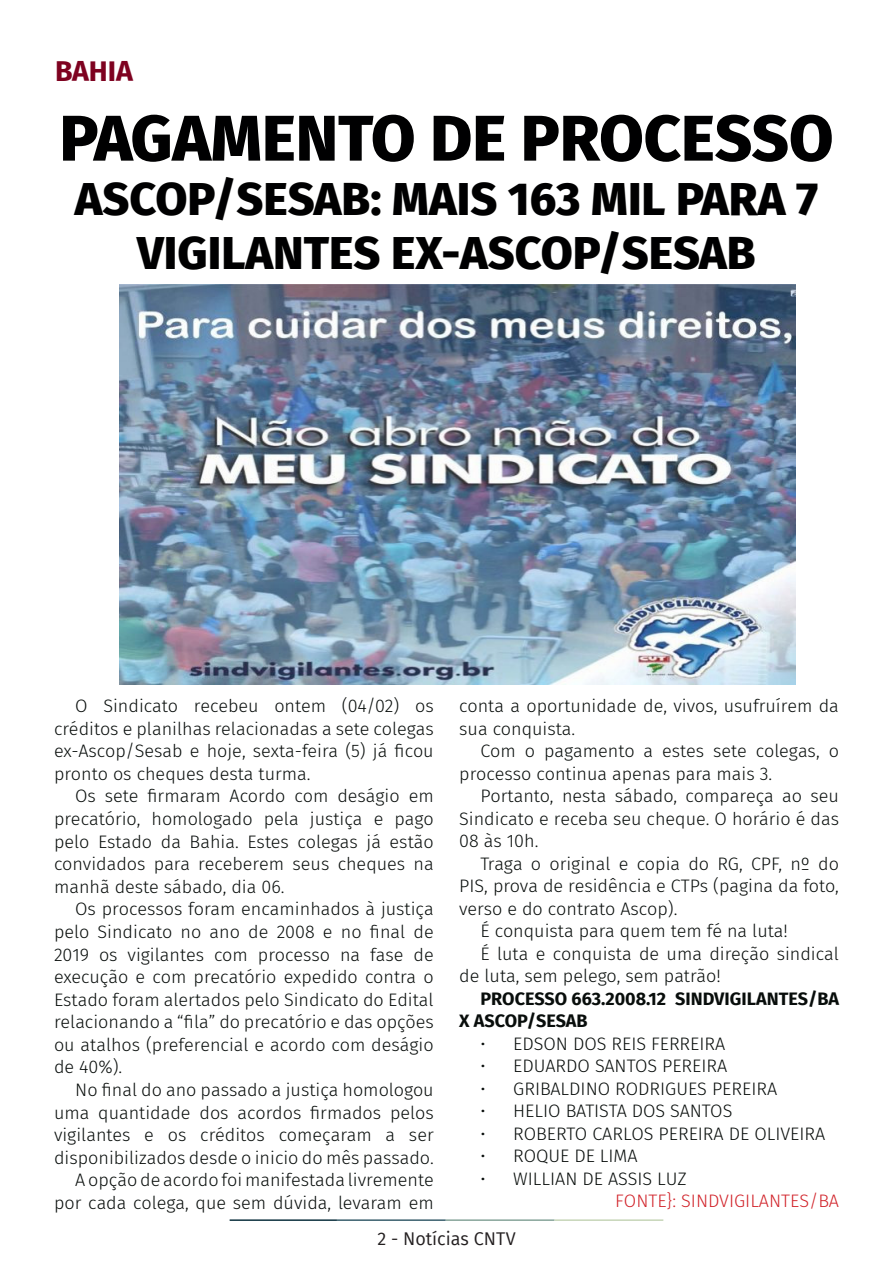
<style>
.page{position:relative;width:893px;height:1263px;background:#fff}
.page>*{position:absolute;margin:0;border:0;box-sizing:border-box;transform-origin:0 0}
.t1{font:800 64.5px "Fira Sans";color:#000001}
.t2{font:800 46.5px/54px "Fira Sans";color:#000001;text-align:center}
.t3{font:700 28.5px "Fira Sans";color:#7e0220}
.t4{font:300 18px/22.6px "Fira Sans";color:#080d0b;text-align:justify}
.t5{font:700 18px/22.5px "Fira Sans";color:#080d0b}
.t6{font:300 18px "Fira Sans";color:#d1232a}
.t7{font:18px "Fira Sans";color:#231f20}
</style>
<div class="page">
<hr style="left:230px;top:1219px;width:107px;height:2px;background:#0e323f">
<hr style="left:337px;top:1219px;width:109px;height:2px;background:#3a5f6d">
<hr style="left:446px;top:1219px;width:109px;height:2px;background:#87a59a">
<hr style="left:555px;top:1219px;width:108px;height:2px;background:#c6d5b7">
<img style="left:119px;top:284px;width:676px;height:401px">
<p class="t3" style="left:55px;top:47px;width:79px">BAHIA</p>
<p class="t1" style="left:60px;top:82px;width:775px">PAGAMENTO DE PROCESSO</p>
<p class="t2" style="left:75px;top:168px;width:745px">ASCOP/SESAB: MAIS 163 MIL PARA 7<br>VIGILANTES EX-ASCOP/SESAB</p>
<p class="t4" style="left:54px;top:694px;width:381px;text-indent:21px">O Sindicato recebeu ontem (04/02) os créditos e planilhas relacionadas a sete colegas ex-Ascop/Sesab e hoje, sexta-feira (5) já ficou pronto os cheques desta turma.</p>
<p class="t4" style="left:54px;top:785px;width:381px;text-indent:21px">Os sete firmaram Acordo com deságio em precatório, homologado pela justiça e pago pelo Estado da Bahia. Estes colegas já estão convidados para receberem seus cheques na manhã deste sábado, dia 06.</p>
<p class="t4" style="left:54px;top:898px;width:381px;text-indent:21px">Os processos foram encaminhados à justiça pelo Sindicato no ano de 2008 e no final de 2019 os vigilantes com processo na fase de execução e com precatório expedido contra o Estado foram alertados pelo Sindicato do Edital relacionando a “fila” do precatório e das opções ou atalhos (preferencial e acordo com deságio de 40%).</p>
<p class="t4" style="left:54px;top:1078px;width:381px;text-indent:21px">No final do ano passado a justiça homologou uma quantidade dos acordos firmados pelos vigilantes e os créditos começaram a ser disponibilizados desde o inicio do mês passado.</p>
<p class="t4" style="left:54px;top:1169px;width:381px;text-align:right">A opção de acordo foi manifestada livremente por cada colega, que sem dúvida, levaram em</p>
<p class="t4" style="left:459px;top:694px;width:381px">conta a oportunidade de, vivos, usufruírem da sua conquista.</p>
<p class="t4" style="left:459px;top:739px;width:381px;text-indent:21px">Com o pagamento a estes sete colegas, o processo continua apenas para mais 3.</p>
<p class="t4" style="left:459px;top:784px;width:381px;text-indent:21px">Portanto, nesta sábado, compareça ao seu Sindicato e receba seu cheque. O horário é das 08 às 10h.</p>
<p class="t4" style="left:459px;top:852px;width:381px;text-indent:21px">Traga o original e copia do RG, CPF, nº do PIS, prova de residência e CTPs (pagina da foto, verso e do contrato Ascop).</p>
<p class="t4" style="left:480px;top:919px;width:309px">É conquista para quem tem fé na luta!</p>
<p class="t4" style="left:459px;top:942px;width:381px;text-indent:21px">É luta e conquista de uma direção sindical de luta, sem pelego, sem patrão!</p>
<p class="t5" style="left:459px;top:986px;width:381px;text-indent:21px">PROCESSO 663.2008.12 SINDVIGILANTES/BA<br>X ASCOP/SESAB</p>
<p class="t4" style="left:480px;top:1032px;width:246px">• EDSON DOS REIS FERREIRA</p>
<p class="t4" style="left:480px;top:1054px;width:248px">• EDUARDO SANTOS PEREIRA</p>
<p class="t4" style="left:480px;top:1077px;width:298px">• GRIBALDINO RODRIGUES PEREIRA</p>
<p class="t4" style="left:480px;top:1099px;width:253px">• HELIO BATISTA DOS SANTOS</p>
<p class="t4" style="left:480px;top:1122px;width:346px">• ROBERTO CARLOS PEREIRA DE OLIVEIRA</p>
<p class="t4" style="left:480px;top:1144px;width:159px">• ROQUE DE LIMA</p>
<p class="t4" style="left:480px;top:1167px;width:208px">• WILLIAN DE ASSIS LUZ</p>
<p class="t6" style="left:615px;top:1188px;width:225px">FONTE}: SINDVIGILANTES/BA</p>
<p class="t7" style="left:377px;top:1225px;width:140px">2 - Notícias CNTV</p>
</div>
